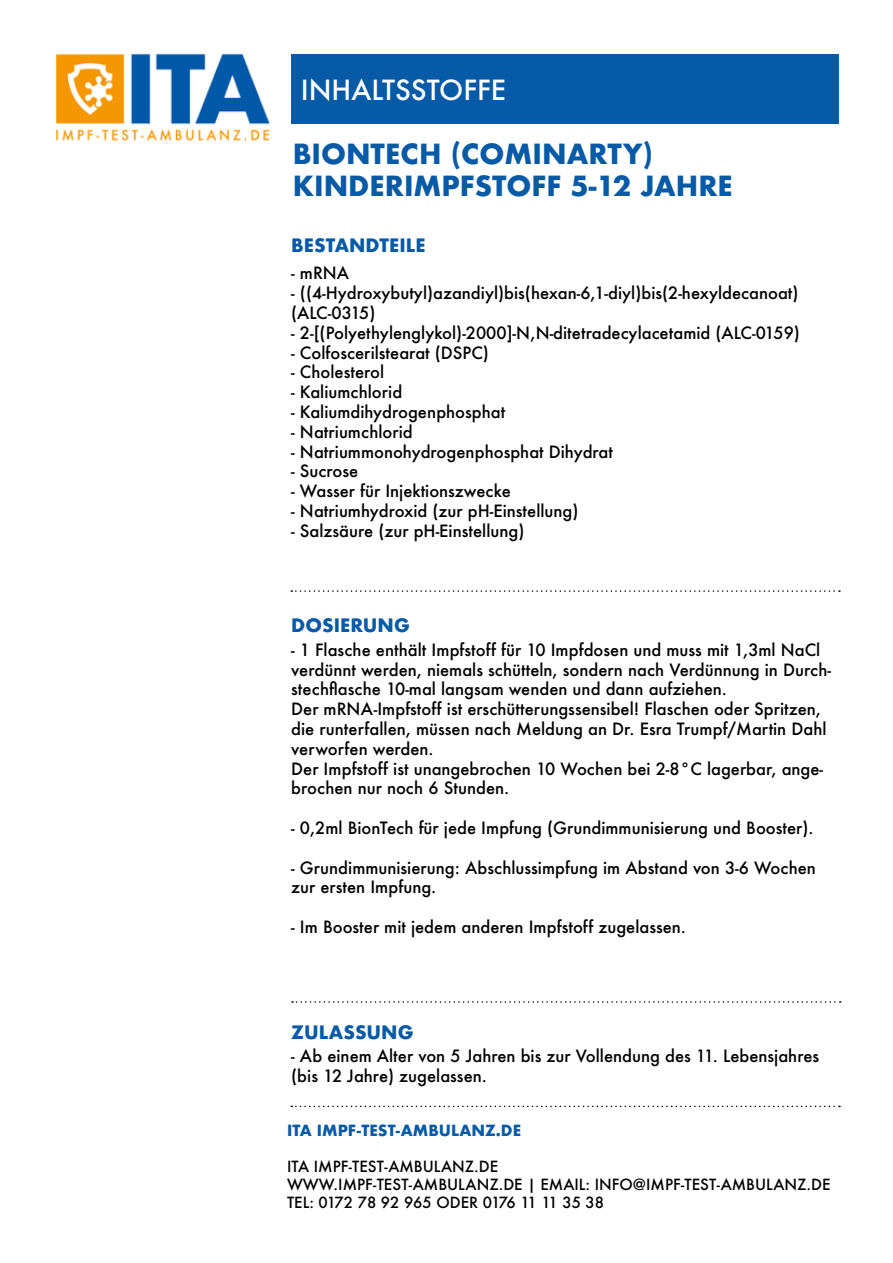
<style>
.page{position:relative;width:893px;height:1263px;background:#fff}
.page>*{position:absolute;margin:0;border:0;box-sizing:border-box;transform-origin:0 0}
.t1{font:700 27px/32.4px "Futura";color:#065aa6}
.t2{font:500 27px "Futura";color:#fff}
.t3{font:700 18px "Futura";color:#065aa6}
.t4{font:500 16.5px/19.8px "Futura";color:#000}
.t5{font:500 15px/18px "Futura";color:#000}
.t6{font:700 15px "Futura";color:#065aa6}
</style>
<div class="page">
<img style="left:55px;top:53px;width:215px;height:88px">
<div style="left:291px;top:54px;width:548px;height:69px;background:#065aa6"></div>
<svg style="left:291px;top:590px;width:549px;height:2px"></svg>
<svg style="left:292px;top:1001px;width:549px;height:2px"></svg>
<svg style="left:291px;top:1106px;width:549px;height:1px"></svg>
<h1 class="t2" style="left:301px;top:71px;width:207px">INHALTSSTOFFE</h1>
<h1 class="t1" style="left:293px;top:137px;width:442px">BIONTECH (COMINARTY)<br>KINDERIMPFSTOFF 5-12 JAHRE</h1>
<p class="t3" style="left:291px;top:232px;width:136px">BESTANDTEILE</p>
<p class="t4" style="left:291px;top:263px;width:59px">- mRNA</p>
<p class="t4" style="left:291px;top:283px;width:509px">- ((4-Hydroxybutyl)azandiyl)bis(hexan-6,1-diyl)bis(2-hexyldecanoat) (ALC-0315)</p>
<p class="t4" style="left:291px;top:323px;width:510px">- 2-[(Polyethylenglykol)-2000]-N,N-ditetradecylacetamid (ALC-0159)</p>
<p class="t4" style="left:291px;top:342px;width:199px">- Colfoscerilstearat (DSPC)</p>
<p class="t4" style="left:291px;top:362px;width:94px">- Cholesterol</p>
<p class="t4" style="left:291px;top:382px;width:113px">- Kaliumchlorid</p>
<p class="t4" style="left:291px;top:402px;width:215px">- Kaliumdihydrogenphosphat</p>
<p class="t4" style="left:291px;top:422px;width:123px">- Natriumchlorid</p>
<p class="t4" style="left:291px;top:441px;width:323px">- Natriummonohydrogenphosphat Dihydrat</p>
<p class="t4" style="left:291px;top:461px;width:68px">- Sucrose</p>
<p class="t4" style="left:291px;top:481px;width:221px">- Wasser für Injektionszwecke</p>
<p class="t4" style="left:291px;top:501px;width:289px">- Natriumhydroxid (zur pH-Einstellung)</p>
<p class="t4" style="left:291px;top:521px;width:235px">- Salzsäure (zur pH-Einstellung)</p>
<p class="t3" style="left:291px;top:612px;width:120px">DOSIERUNG</p>
<p class="t4" style="left:291px;top:639px;width:541px">- 1 Flasche enthält Impfstoff für 10 Impfdosen und muss mit 1,3ml NaCl verdünnt werden, niemals schütteln, sondern nach Verdünnung in Durch&shy;stechflasche 10-mal langsam wenden und dann aufziehen.<br>Der mRNA-Impfstoff ist erschütterungssensibel! Flaschen oder Spritzen, die runterfallen, müssen nach Meldung an Dr. Esra Trumpf/Martin Dahl verworfen werden.<br>Der Impfstoff ist unangebrochen 10 Wochen bei 2-8°C lagerbar, ange&shy;brochen nur noch 6 Stunden.</p>
<p class="t4" style="left:291px;top:818px;width:524px">- 0,2ml BionTech für jede Impfung (Grundimmunisierung und Booster).</p>
<p class="t4" style="left:291px;top:857px;width:526px">- Grundimmunisierung: Abschlussimpfung im Abstand von 3-6 Wochen zur ersten Impfung.</p>
<p class="t4" style="left:291px;top:917px;width:396px">- Im Booster mit jedem anderen Impfstoff zugelassen.</p>
<p class="t3" style="left:291px;top:1019px;width:124px">ZULASSUNG</p>
<p class="t4" style="left:291px;top:1045px;width:529px">- Ab einem Alter von 5 Jahren bis zur Vollendung des 11. Lebensjahres (bis 12 Jahre) zugelassen.</p>
<p class="t6" style="left:287px;top:1119px;width:236px">ITA IMPF-TEST-AMBULANZ.DE</p>
<p class="t5" style="left:287px;top:1157px;width:545px">ITA IMPF-TEST-AMBULANZ.DE<br>WWW.IMPF-TEST-AMBULANZ.DE | EMAIL: INFO@IMPF-TEST-AMBULANZ.DE<br>TEL: 0172 78 92 965 ODER 0176 11 11 35 38</p>
</div>
